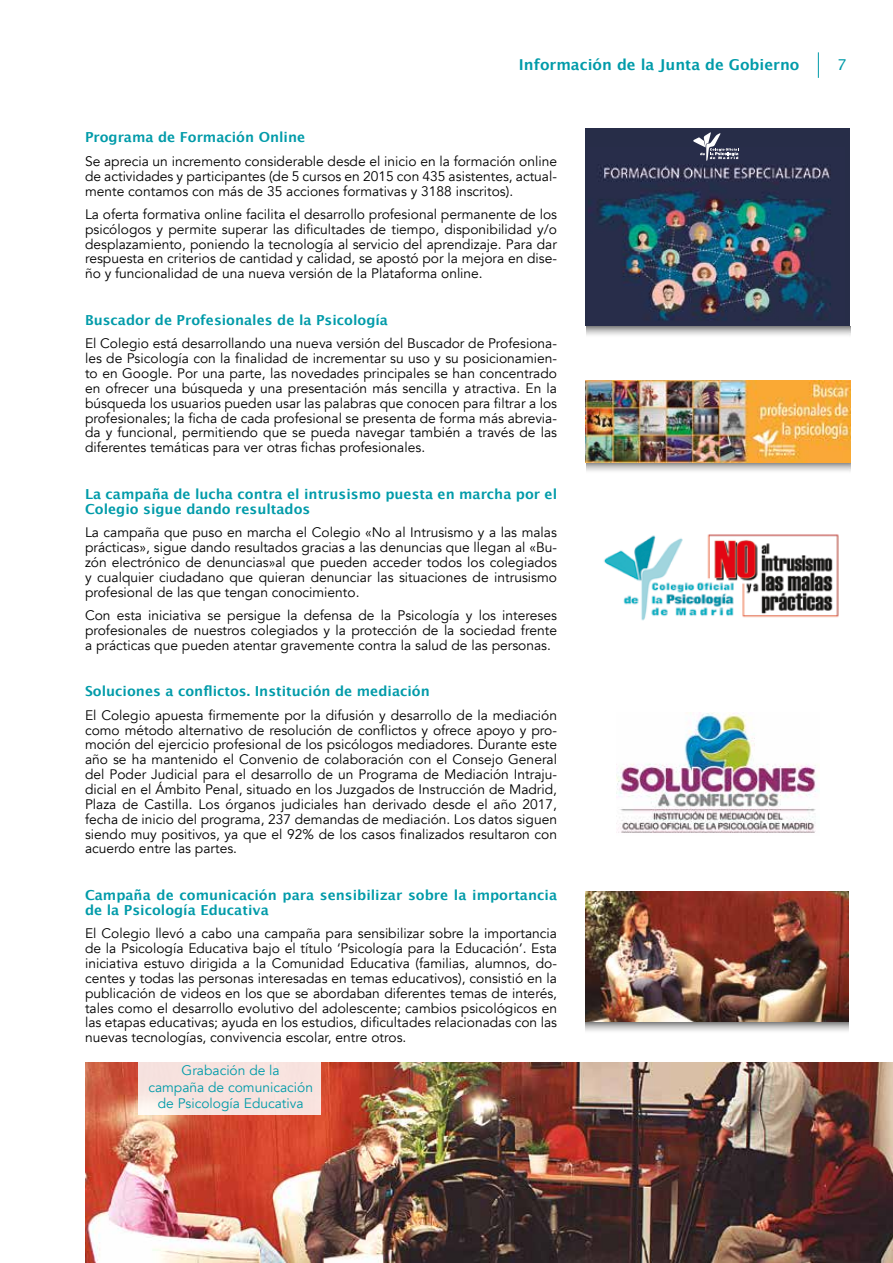
<style>
.page{position:relative;width:893px;height:1263px;background:#fff}
.page>*{position:absolute;margin:0;border:0;box-sizing:border-box;transform-origin:0 0}
.t1{font:700 15px "Lucida Grande";color:#009ba9}
.t2{font:15px "Lucida Grande";color:#009ba9}
.t3{font:13.8px/14.9px "Avenir";color:#000;text-align:justify}
.t4{font:700 13.8px/14.9px "Lucida Grande";color:#009ba9}
.t5{font:13.8px/16.5px "Avenir";color:#009ba9;text-align:center}
</style>
<div class="page">
<svg style="left:818px;top:52px;width:1px;height:26px"></svg>
<img style="left:85px;top:1062px;width:808px;height:201px">
<div style="left:138px;top:1061px;width:183px;height:53px;background:#f8e2df"></div>
<div style="left:585px;top:129px;width:265px;height:197px;background:#272d48"></div>
<img style="left:589px;top:164px;width:242px;height:157px">
<svg style="left:693px;top:132px;width:46px;height:29px"></svg>
<svg style="left:586px;top:326px;width:264px;height:10px;background:#c3c3c3"></svg>
<svg style="left:586px;top:463px;width:264px;height:9px;background:#cbcbcb"></svg>
<svg style="left:585px;top:1022px;width:264px;height:9px;background:#bebebe"></svg>
<img style="left:586px;top:381px;width:264px;height:82px">
<img style="left:616px;top:712px;width:203px;height:121px">
<img style="left:585px;top:891px;width:264px;height:131px">
<img style="left:604px;top:534px;width:235px;height:87px">
<p class="t1" style="left:519px;top:53px;width:282px">Información de la Junta de Gobierno</p>
<p class="t2" style="left:837px;top:56px;width:11px">7</p>
<p class="t4" style="left:85px;top:130px;width:222px">Programa de Formación Online</p>
<p class="t3" style="left:85px;top:154px;width:474px">Se aprecia un incremento considerable desde el inicio en la formación online de actividades y participantes (de 5 cursos en 2015 con 435 asistentes, actual&shy;mente contamos con más de 35 acciones formativas y 3188 inscritos).</p>
<p class="t3" style="left:85px;top:207px;width:473px">La oferta formativa online facilita el desarrollo profesional permanente de los psicólogos y permite superar las dificultades de tiempo, disponibilidad y/o desplazamiento, poniendo la tecnología al servicio del aprendizaje. Para dar respuesta en criterios de cantidad y calidad, se apostó por la mejora en dise&shy;ño y funcionalidad de una nueva versión de la Plataforma online.</p>
<p class="t4" style="left:85px;top:312px;width:305px">Buscador de Profesionales de la Psicología</p>
<p class="t3" style="left:85px;top:336px;width:474px">El Colegio está desarrollando una nueva versión del Buscador de Profesiona&shy;les de Psicología con la finalidad de incrementar su uso y su posicionamien&shy;to en Google. Por una parte, las novedades principales se han concentrado en ofrecer una búsqueda y una presentación más sencilla y atractiva. En la búsqueda los usuarios pueden usar las palabras que conocen para filtrar a los profesionales; la ficha de cada profesional se presenta de forma más abrevia&shy;da y funcional, permitiendo que se pueda navegar también a través de las diferentes temáticas para ver otras fichas profesionales.</p>
<p class="t4" style="left:85px;top:486px;width:474px">La campaña de lucha contra el intrusismo puesta en marcha por el<br>Colegio sigue dando resultados</p>
<p class="t3" style="left:85px;top:525px;width:473px">La campaña que puso en marcha el Colegio «No al Intrusismo y a las malas prácticas», sigue dando resultados gracias a las denuncias que llegan al «Bu&shy;zón electrónico de denuncias»al que pueden acceder todos los colegiados y cualquier ciudadano que quieran denunciar las situaciones de intrusismo profesional de las que tengan conocimiento.</p>
<p class="t3" style="left:85px;top:608px;width:473px">Con esta iniciativa se persigue la defensa de la Psicología y los intereses profesionales de nuestros colegiados y la protección de la sociedad frente a prácticas que pueden atentar gravemente contra la salud de las personas.</p>
<p class="t4" style="left:85px;top:684px;width:346px">Soluciones a conflictos. Institución de mediación</p>
<p class="t3" style="left:85px;top:708px;width:474px">El Colegio apuesta firmemente por la difusión y desarrollo de la mediación como método alternativo de resolución de conflictos y ofrece apoyo y pro&shy;moción del ejercicio profesional de los psicólogos mediadores. Durante este año se ha mantenido el Convenio de colaboración con el Consejo General del Poder Judicial para el desarrollo de un Programa de Mediación Intraju&shy;dicial en el Ámbito Penal, situado en los Juzgados de Instrucción de Madrid, Plaza de Castilla. Los órganos judiciales han derivado desde el año 2017, fecha de inicio del programa, 237 demandas de mediación. Los datos siguen siendo muy positivos, ya que el 92% de los casos finalizados resultaron con acuerdo entre las partes.</p>
<p class="t4" style="left:85px;top:888px;width:474px">Campaña de comunicación para sensibilizar sobre la importancia de la Psicología Educativa</p>
<p class="t3" style="left:85px;top:926px;width:474px">El Colegio llevó a cabo una campaña para sensibilizar sobre la importancia de la Psicología Educativa bajo el título ‘Psicología para la Educación’. Esta iniciativa estuvo dirigida a la Comunidad Educativa (familias, alumnos, do&shy;centes y todas las personas interesadas en temas educativos), consistió en la publicación de videos en los que se abordaban diferentes temas de interés, tales como el desarrollo evolutivo del adolescente; cambios psicológicos en las etapas educativas; ayuda en los estudios, dificultades relacionadas con las nuevas tecnologías, convivencia escolar, entre otros.</p>
<p class="t5" style="left:148px;top:1062px;width:166px">Grabación de la<br>campaña de comunicación de Psicología Educativa</p>
</div>
